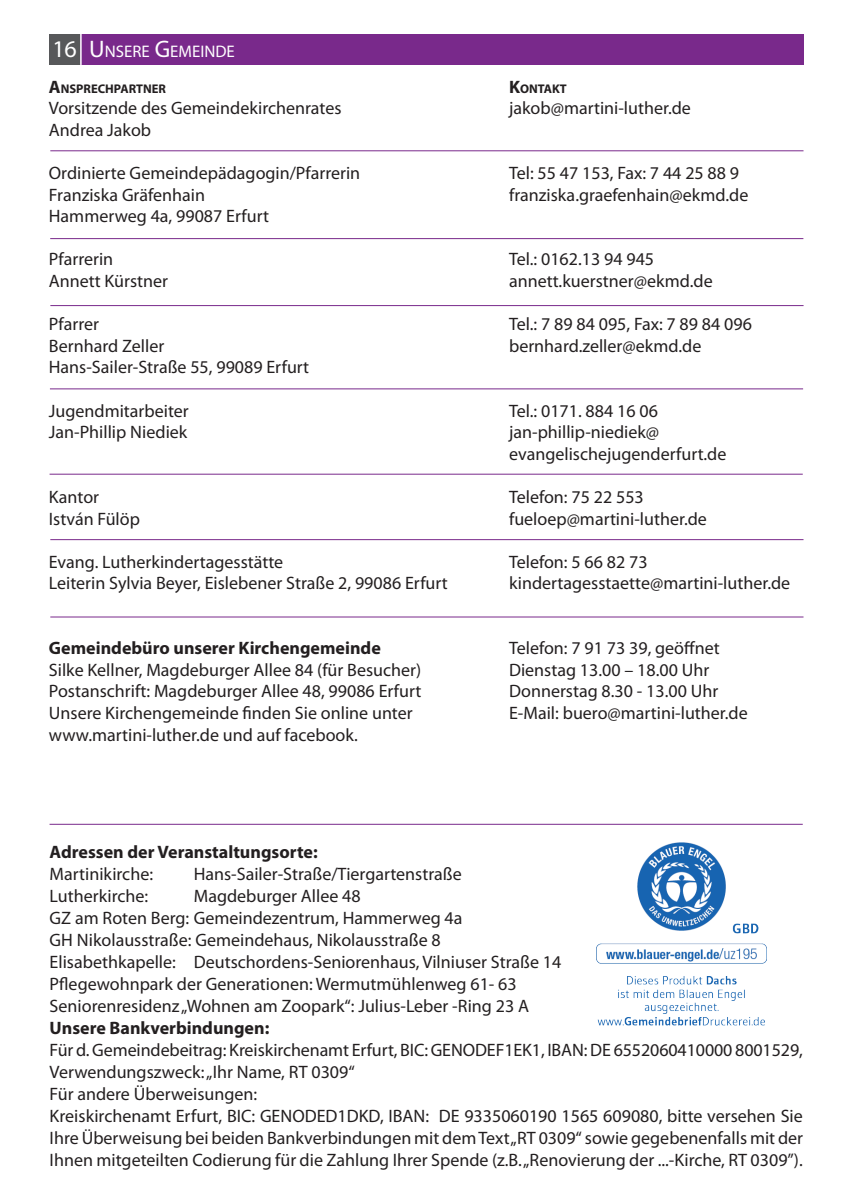
<style>
.page{position:relative;width:851px;height:1202px;background:#fff}
.page>*{position:absolute;margin:0;border:0;box-sizing:border-box;transform-origin:0 0}
.t1{font:18px/21.6px "Myriad Pro";color:#231f20}
.t2{font:700 18px "Myriad Pro";color:#231f20}
.t3{font:16.8px "Myriad Pro";color:#fff}
.t4{font:700 12.6px "Myriad Pro";color:#231f20}
.s1{font-size:24px}
.s2{font-size:18px}
</style>
<div class="page">
<div style="left:80px;top:34px;width:723px;height:31px;background:#79298b"></div>
<div style="left:50px;top:34px;width:30px;height:31px;background:#57585a"></div>
<hr style="left:80px;top:33px;width:2px;height:32px;background:#fff">
<img style="left:596px;top:842px;width:170px;height:184px">
<hr style="left:50px;top:150px;width:753px;height:1px;background:#79298b">
<hr style="left:50px;top:305px;width:753px;height:1px;background:#79298b">
<hr style="left:50px;top:238px;width:753px;height:1px;background:#79298b">
<hr style="left:50px;top:539px;width:753px;height:1px;background:#79298b">
<hr style="left:50px;top:388px;width:753px;height:1px;background:#79298b">
<hr style="left:50px;top:616px;width:753px;height:1px;background:#79298b">
<hr style="left:50px;top:474px;width:752px;height:1px;background:#79298b">
<hr style="left:50px;top:824px;width:752px;height:1px;background:#79298b">
<p class="t3" style="left:52px;top:41px;width:184px"><span class="s1">16 U</span>NSERE <span class="s1">G</span>EMEINDE</p>
<p class="t4" style="left:49px;top:80px;width:119px"><span class="s2">A</span>NSPRECHPARTNER</p>
<p class="t1" style="left:49px;top:97px;width:294px">Vorsitzende des Gemeindekirchenrates<br>Andrea Jakob</p>
<p class="t1" style="left:49px;top:162px;width:313px">Ordinierte Gemeindepädagogin/Pfarrerin<br>Franziska Gräfenhain<br>Hammerweg 4a, 99087 Erfurt</p>
<p class="t1" style="left:49px;top:248px;width:121px">Pfarrerin<br>Annett Kürstner</p>
<p class="t1" style="left:49px;top:313px;width:262px">Pfarrer<br>Bernhard Zeller<br>Hans-Sailer-Straße 55, 99089 Erfurt</p>
<p class="t1" style="left:49px;top:399px;width:141px">Jugendmitarbeiter<br>Jan-Phillip Niediek</p>
<p class="t1" style="left:49px;top:486px;width:93px">Kantor<br>István Fülöp</p>
<p class="t1" style="left:49px;top:551px;width:400px">Evang. Lutherkindertagesstätte<br>Leiterin Sylvia Beyer, Eislebener Straße 2, 99086 Erfurt</p>
<p class="t2" style="left:49px;top:636px;width:333px">Gemeindebüro unserer Kirchengemeinde</p>
<p class="t1" style="left:49px;top:659px;width:374px">Silke Kellner, Magdeburger Allee 84 (für Besucher)<br>Postanschrift: Magdeburger Allee 48, 99086 Erfurt Unsere Kirchengemeinde finden Sie online unter www.martini-luther.de und auf facebook.</p>
<p class="t4" style="left:509px;top:80px;width:59px"><span class="s2">K</span>ONTAKT</p>
<p class="t1" style="left:509px;top:97px;width:183px">jakob@martini-luther.de</p>
<p class="t1" style="left:509px;top:162px;width:241px">Tel: 55 47 153, Fax: 7 44 25 88 9 franziska.graefenhain@ekmd.de</p>
<p class="t1" style="left:509px;top:248px;width:205px">Tel.: 0162.13 94 945 annett.kuerstner@ekmd.de</p>
<p class="t1" style="left:509px;top:313px;width:244px">Tel.: 7 89 84 095, Fax: 7 89 84 096 bernhard.zeller@ekmd.de</p>
<p class="t1" style="left:509px;top:399px;width:219px">Tel.: 0171. 884 16 06 jan-phillip-niediek@ evangelischejugenderfurt.de</p>
<p class="t1" style="left:509px;top:486px;width:199px">Telefon: 75 22 553 fueloep@martini-luther.de</p>
<p class="t1" style="left:509px;top:551px;width:283px">Telefon: 5 66 82 73 kindertagesstaette@martini-luther.de</p>
<p class="t1" style="left:509px;top:637px;width:240px">Telefon: 7 91 73 39, geöffnet<br>Dienstag 13.00 – 18.00 Uhr<br>Donnerstag 8.30 - 13.00 Uhr<br>E-Mail: buero@martini-luther.de</p>
<p class="t2" style="left:50px;top:840px;width:269px">Adressen der Veranstaltungsorte:</p>
<p class="t1" style="left:50px;top:863px;width:105px">Martinikirche:</p>
<p class="t1" style="left:194px;top:863px;width:269px">Hans-Sailer-Straße/Tiergartenstraße</p>
<p class="t1" style="left:50px;top:885px;width:100px">Lutherkirche:</p>
<p class="t1" style="left:50px;top:885px;width:513px;text-indent:144px">Magdeburger Allee 48<br>GZ am Roten Berg: Gemeindezentrum, Hammerweg 4a<br>GH Nikolausstraße: Gemeindehaus, Nikolausstraße 8<br>Elisabethkapelle: Deutschordens-Seniorenhaus, Vilniuser Straße 14<br>Pflegewohnpark der Generationen: Wermutmühlenweg 61- 63<br>Seniorenresidenz „Wohnen am Zoopark“: Julius-Leber -Ring 23 A</p>
<p class="t2" style="left:50px;top:1016px;width:221px">Unsere Bankverbindungen:</p>
<p class="t1" style="left:50px;top:1039px;width:755px">Für d. Gemeindebeitrag: Kreiskirchenamt Erfurt, BIC: GENODEF1EK1, IBAN: DE 6552060410000 8001529, Verwendungszweck: „Ihr Name, RT 0309“<br>Für andere Überweisungen:<br>Kreiskirchenamt Erfurt, BIC: GENODED1DKD, IBAN: DE 9335060190 1565 609080, bitte versehen Sie Ihre Überweisung bei beiden Bankverbindungen mit dem Text „RT 0309“ sowie gegebenenfalls mit der Ihnen mitgeteilten Codierung für die Zahlung Ihrer Spende (z.B. „Renovierung der ...-Kirche, RT 0309”).</p>
</div>
